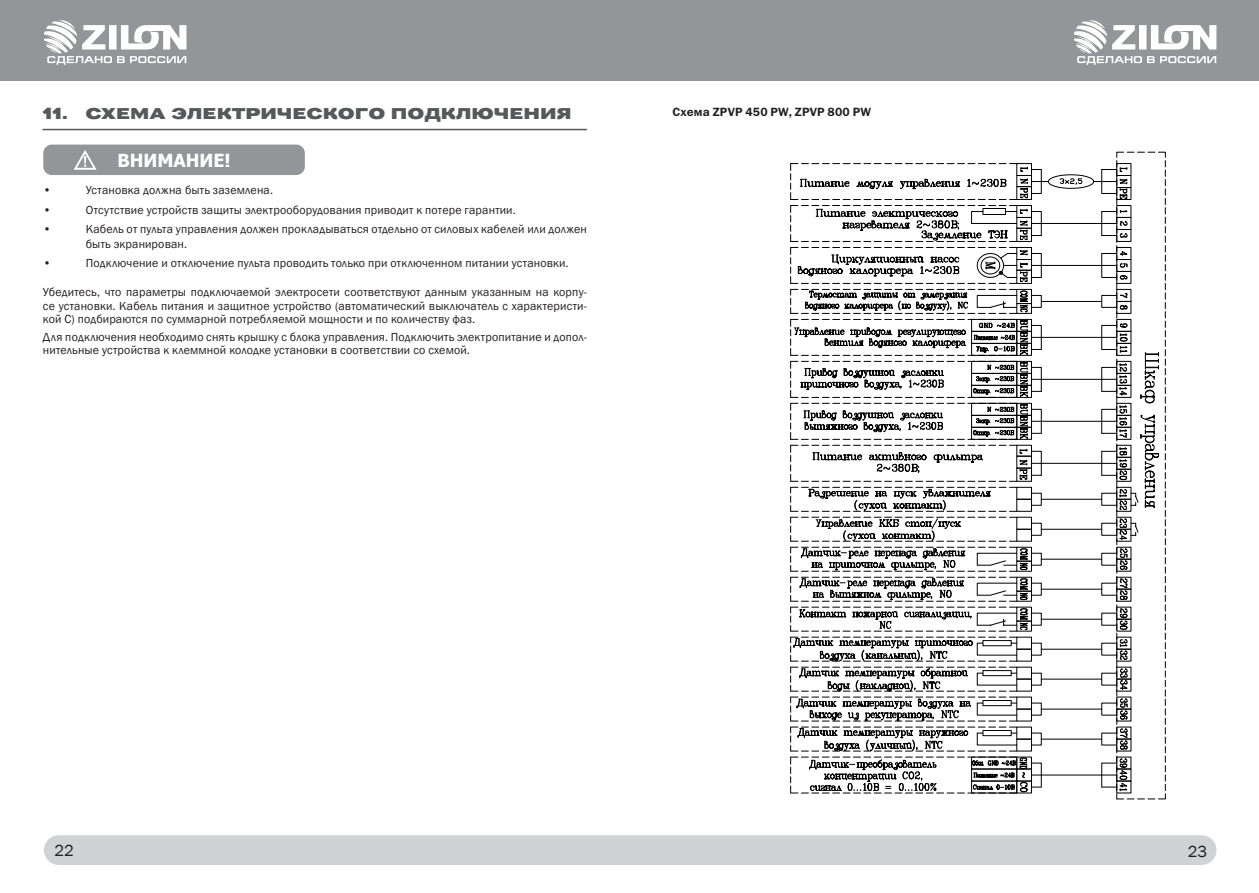
<style>
.page{position:relative;width:1259px;height:893px;background:#fff}
.page>*{position:absolute;margin:0;border:0;box-sizing:border-box;transform-origin:0 0}
.t1{font:700 18px "Tahoma";color:#fff}
.ZAGOLOVKI{font:16.5px "Pravda";letter-spacing:-.005em;color:#57585a}
.t2{font:16.5px "Franklin Gothic";color:#231f20}
.body{font:12px/13.5px "Franklin Gothic";letter-spacing:.015em;color:#231f20}
.body-2{font:12px "Franklin Gothic Demi C";letter-spacing:.02em;color:#231f20}
</style>
<div class="page">
<div style="left:44px;top:835px;width:1172px;height:30px;background:#d1d2d4;border-radius:15px"></div>
<div style="left:629px;top:0;width:630px;height:81px;background:#939598"></div>
<div style="left:0;top:0;width:629px;height:81px;background:#939598"></div>
<svg style="left:44px;top:20px;width:142px;height:45px"></svg>
<svg style="left:1074px;top:20px;width:142px;height:45px"></svg>
<hr style="left:43px;top:129px;width:544px;height:1px;background:#57585a">
<div style="left:43px;top:145px;width:262px;height:30px;background:#939598;border-radius:9px"></div>
<svg style="left:73px;top:150px;width:24px;height:20px"></svg>
<svg style="left:790px;top:152px;width:376px;height:648px"></svg>
<p class="ZAGOLOVKI" style="left:43px;top:105px;width:530px">11. СХЕМА ЭЛЕКТРИЧЕСКОГО ПОДКЛЮЧЕНИЯ</p>
<p class="t1" style="left:117px;top:147px;width:115px">ВНИМАНИЕ!</p>
<p class="body" style="left:43px;top:184px;width:10px">•</p>
<p class="body" style="left:86px;top:184px;width:189px">Установка должна быть заземлена.</p>
<p class="body" style="left:43px;top:203px;width:10px">•</p>
<p class="body" style="left:86px;top:203px;width:431px">Отсутствие устройств защиты электрооборудования приводит к потере гарантии.</p>
<p class="body" style="left:43px;top:222px;width:10px">•</p>
<p class="body" style="left:86px;top:222px;width:502px;line-height:15px">Кабель от пульта управления должен прокладываться отдельно от силовых кабелей или должен быть экранирован.</p>
<p class="body" style="left:43px;top:257px;width:10px">•</p>
<p class="body" style="left:86px;top:257px;width:484px">Подключение и отключение пульта проводить только при отключенном питании установки.</p>
<p class="body" style="left:43px;top:286px;width:545px;text-align:justify">Убедитесь, что параметры подключаемой электросети соответствуют данным указанным на корпу&shy;се установки. Кабель питания и защитное устройство (автоматический выключатель с характеристи&shy;кой С) подбираются по суммарной потребляемой мощности и по количеству фаз.</p>
<p class="body" style="left:43px;top:330px;width:545px">Для подключения необходимо снять крышку с блока управления. Подключить электропитание и допол&shy;нительные устройства к клеммной колодке установки в соответствии со схемой.</p>
<p class="body-2" style="left:672px;top:105px;width:200px">Cхема ZPVP 450 PW, ZPVP 800 PW</p>
<h2 class="t2" style="left:54px;top:840px;width:21px">22</h2>
<h2 class="t2" style="left:1187px;top:841px;width:21px">23</h2>
</div>
